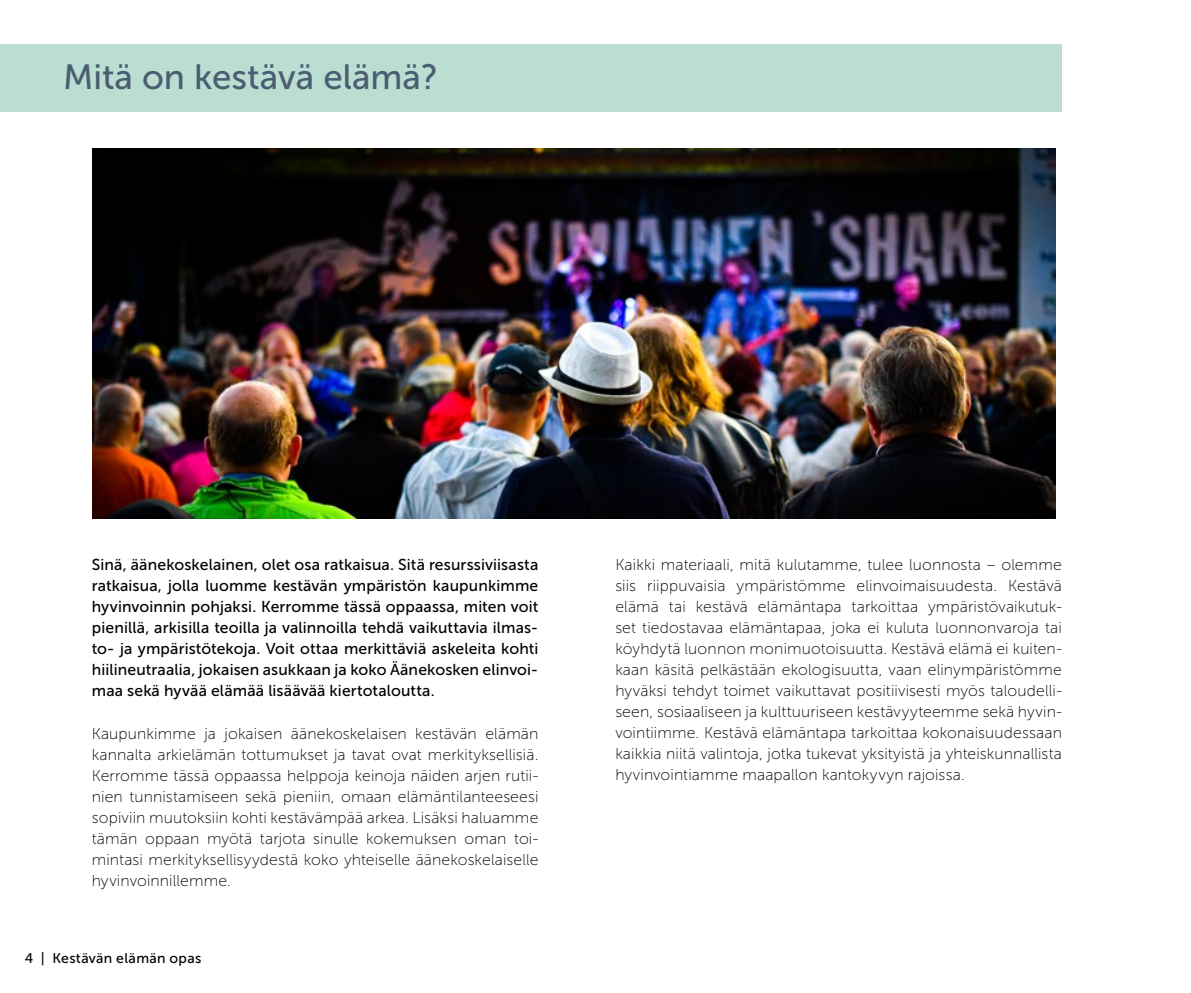
<style>
.page{position:relative;width:1191px;height:993px;background:#fff}
.page>*{position:absolute;margin:0;border:0;box-sizing:border-box;transform-origin:0 0}
.t1{font:35px "Museo Sans 500";color:#4b5e71}
.t2{font:15.75px/21px "Museo Sans 100";letter-spacing:.01em;color:#000;text-align:justify}
.t3{font:15.75px/21px "Museo Sans 500";letter-spacing:.01em;color:#000;text-align:justify}
.t4{font:14px "Museo Sans 500";letter-spacing:.025em;color:#000}
</style>
<div class="page">
<img style="left:93px;top:149px;width:962px;height:369px">
<div style="left:0;top:45px;width:1061px;height:67px;background:#bbded3"></div>
<h1 class="t1" style="left:63px;top:58px;width:377px">Mitä on kestävä elämä?</h1>
<p class="t3" style="left:92px;top:554px;width:448px">Sinä, äänekoskelainen, olet osa ratkaisua. Sitä resurssiviisasta ratkaisua, jolla luomme kestävän ympäristön kaupunkimme hyvinvoinnin pohjaksi. Kerromme tässä oppaassa, miten voit pienillä, arkisilla teoilla ja valinnoilla tehdä vaikuttavia ilmas&shy;to- ja ympäristötekoja. Voit ottaa merkittäviä askeleita kohti hiilineutraalia, jokaisen asukkaan ja koko Äänekosken elinvoi&shy;maa sekä hyvää elämää lisäävää kiertotaloutta.</p>
<p class="t2" style="left:92px;top:722px;width:448px">Kaupunkimme ja jokaisen äänekoskelaisen kestävän elämän kannalta arkielämän tottumukset ja tavat ovat merkityksellisiä.<br>Kerromme tässä oppaassa helppoja keinoja näiden arjen rutii&shy;nien tunnistamiseen sekä pieniin, omaan elämäntilanteeseesi sopiviin muutoksiin kohti kestävämpää arkea. Lisäksi haluamme tämän oppaan myötä tarjota sinulle kokemuksen oman toi&shy;mintasi merkityksellisyydestä koko yhteiselle äänekoskelaiselle hyvinvoinnillemme.</p>
<p class="t4" style="left:25px;top:949px;width:178px">4 | Kestävän elämän opas</p>
<p class="t2" style="left:615px;top:554px;width:448px">Kaikki materiaali, mitä kulutamme, tulee luonnosta – olemme siis riippuvaisia ympäristömme elinvoimaisuudesta. Kestävä elämä tai kestävä elämäntapa tarkoittaa ympäristövaikutuk&shy;set tiedostavaa elämäntapaa, joka ei kuluta luonnonvaroja tai köyhdytä luonnon monimuotoisuutta. Kestävä elämä ei kuiten&shy;kaan käsitä pelkästään ekologisuutta, vaan elinympäristömme hyväksi tehdyt toimet vaikuttavat positiivisesti myös taloudelli&shy;seen, sosiaaliseen ja kulttuuriseen kestävyyteemme sekä hyvin&shy;vointiimme. Kestävä elämäntapa tarkoittaa kokonaisuudessaan kaikkia niitä valintoja, jotka tukevat yksityistä ja yhteiskunnallista hyvinvointiamme maapallon kantokyvyn rajoissa.</p>
</div>
